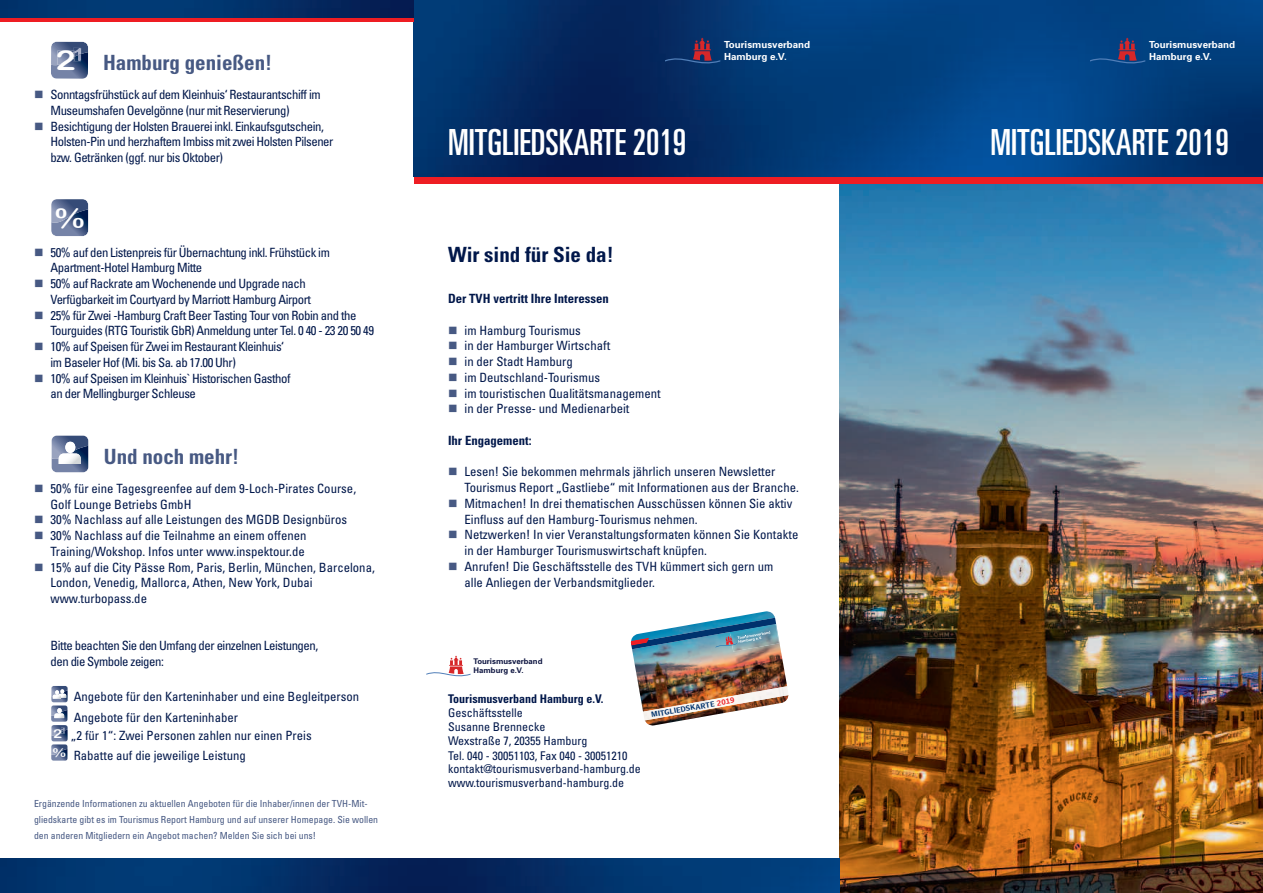
<style>
.page{position:relative;width:1263px;height:893px;background:#fff}
.page>*{position:absolute;margin:0;border:0;box-sizing:border-box;transform-origin:0 0}
.t1{font:ultra-condensed 36px "Univers LT Std";color:#fff}
.t2{font:27.45px "Arial Rounded MT Bold";color:#fff;scale:1.25 1}
.t3{font:700 condensed 21px "Univers LT Std";color:#475983}
.t4{font:700 condensed 21px "Univers LT Std";color:#00174a}
.t5{font:condensed 12.75px/15.8px "Univers LT Std";color:#00174a}
.t6{font:condensed 12.75px/15.8px "Univers LT Std";letter-spacing:-.035em;color:#00174a}
.t7{font:700 condensed 12.75px "Univers LT Std";color:#00174a}
.t8{font:12.15px/19.2px "Arial Rounded MT Bold";color:#fff;scale:1.25 1}
.t9{font:condensed 12px/14px "Univers LT Std";color:#00174a}
.t10{font:700 condensed 12px "Univers LT Std";color:#00174a}
.t11{font:condensed 9.75px/15.8px "Univers LT Std";color:#475983}
.t12{font:700 9.75px/12px "Univers";color:#fff}
.t13{font:700 7.8px/9.6px "Univers";color:#111843}
.t14{font:700 7.35px "Hamburg Sans";color:#00326d}
.s1{font-family:"Arial Rounded MT Bold";font-weight:400;font-stretch:normal;font-size:27.45px;color:#fff}
.s2{color:#475983}
.s3{color:#ee1d23}
</style>
<div class="page">
<img style="left:839px;top:184px;width:424px;height:709px">
<img style="left:414px;top:0;width:849px;height:176px">
<div style="left:414px;top:178px;width:849px;height:6px;background:#ee1d23"></div>
<svg style="left:1090px;top:38px;width:55px;height:25px"></svg>
<svg style="left:51px;top:686px;width:17px;height:75px"></svg>
<svg style="left:665px;top:38px;width:55px;height:25px"></svg>
<img style="left:0;top:0;width:414px;height:17px">
<img style="left:630px;top:611px;width:159px;height:115px">
<hr style="left:0;top:18px;width:414px;height:4px;background:#ee1d23">
<svg style="left:426px;top:656px;width:44px;height:21px"></svg>
<svg style="left:51px;top:199px;width:38px;height:37px"></svg>
<svg style="left:51px;top:435px;width:38px;height:38px"></svg>
<img style="left:0;top:859px;width:839px;height:34px">
<svg style="left:51px;top:41px;width:37px;height:38px"></svg>
<h3 class="t3" style="left:55px;top:55px;width:218px"><span class="s1">2</span> Hamburg genießen!</h3>
<p class="t6" style="left:51px;top:88px;width:272px;text-indent:-17px"><span class="s2">■</span> Sonntagsfrühstück auf dem Kleinhuis‘ Restaurantschiff im<br>Museumshafen Oevelgönne (nur mit Reservierung)</p>
<p class="t6" style="left:51px;top:119px;width:284px;text-indent:-17px"><span class="s2">■</span> Besichtigung der Holsten Brauerei inkl. Einkaufsgutschein,<br>Holsten-Pin und herzhaftem Imbiss mit zwei Holsten Pilsener bzw. Getränken (ggf. nur bis Oktober)</p>
<h2 class="t2" style="left:55px;top:202px;width:25px">%</h2>
<p class="t6" style="left:51px;top:245px;width:281px;text-indent:-17px"><span class="s2">■</span> 50% auf den Listenpreis für Übernachtung inkl. Frühstück im<br>Apartment-Hotel Hamburg Mitte</p>
<p class="t6" style="left:51px;top:277px;width:262px;text-indent:-17px"><span class="s2">■</span> 50% auf Rackrate am Wochenende und Upgrade nach<br>Verfügbarkeit im Courtyard by Marriott Hamburg Airport</p>
<p class="t6" style="left:51px;top:308px;width:325px;text-indent:-17px"><span class="s2">■</span> 25% für Zwei -Hamburg Craft Beer Tasting Tour von Robin and the<br>Tourguides (RTG Touristik GbR) Anmeldung unter Tel. 0 40 - 23 20 50 49</p>
<p class="t6" style="left:51px;top:340px;width:235px;text-indent:-17px"><span class="s2">■</span> 10% auf Speisen für Zwei im Restaurant Kleinhuis‘ im Baseler Hof (Mi. bis Sa. ab 17.00 Uhr)</p>
<p class="t6" style="left:51px;top:371px;width:242px;text-indent:-17px"><span class="s2">■</span> 10% auf Speisen im Kleinhuis` Historischen Gasthof an der Mellingburger Schleuse</p>
<h3 class="t3" style="left:104px;top:449px;width:137px">Und noch mehr!</h3>
<p class="t5" style="left:51px;top:481px;width:307px;text-indent:-17px"><span class="s2">■</span> 50% für eine Tagesgreenfee auf dem 9-Loch-Pirates Course,<br>Golf Lounge Betriebs GmbH</p>
<p class="t5" style="left:34px;top:513px;width:315px"><span class="s2">■</span> 30% Nachlass auf alle Leistungen des MGDB Designbüros</p>
<p class="t5" style="left:34px;top:529px;width:274px;text-align:right"><span class="s2">■</span> 30% Nachlass auf die Teilnahme an einem offenen<br>Training/Wokshop. Infos unter www.inspektour.de</p>
<p class="t5" style="left:51px;top:560px;width:326px;text-indent:-16px"><span class="s2">■</span> 15% auf die City Pässe Rom, Paris, Berlin, München, Barcelona,<br>London, Venedig, Mallorca, Athen, New York, Dubai www.turbopass.de</p>
<p class="t6" style="left:51px;top:639px;width:269px">Bitte beachten Sie den Umfang der einzelnen Leistungen, den die Symbole zeigen:</p>
<p class="t5" style="left:74px;top:687px;width:287px;line-height:21px">Angebote für den Karteninhaber und eine Begleitperson<br>Angebote für den Karteninhaber</p>
<p class="t5" style="left:71px;top:727px;width:242px;line-height:19.5px">„2 für 1“: Zwei Personen zahlen nur einen Preis<br>Rabatte auf die jeweilige Leistung</p>
<p class="t11" style="left:34px;top:796px;width:346px">Ergänzende Informationen zu aktuellen Angeboten für die Inhaber/innen der TVH-Mit&shy;gliedskarte gibt es im Tourismus Report Hamburg und auf unserer Homepage. Sie wollen den anderen Mitgliedern ein Angebot machen? Melden Sie sich bei uns!</p>
<p class="t8" style="left:53px;top:724px;width:12px">2 %</p>
<h1 class="t1" style="left:448px;top:129px;width:240px">MITGLIEDSKARTE 2019</h1>
<h3 class="t4" style="left:448px;top:247px;width:167px">Wir sind für Sie da!</h3>
<p class="t12" style="left:724px;top:39px;width:88px">Tourismusverband<br>Hamburg e.V.</p>
<p class="t7" style="left:448px;top:294px;width:162px">Der TVH vertritt Ihre Interessen</p>
<p class="t5" style="left:448px;top:323px;width:134px"><span class="s2">■</span> im Hamburg Tourismus</p>
<p class="t5" style="left:448px;top:339px;width:164px"><span class="s2">■</span> in der Hamburger Wirtschaft</p>
<p class="t5" style="left:448px;top:355px;width:126px"><span class="s2">■</span> in der Stadt Hamburg</p>
<p class="t5" style="left:448px;top:370px;width:154px"><span class="s2">■</span> im Deutschland-Tourismus</p>
<p class="t5" style="left:448px;top:386px;width:214px"><span class="s2">■</span> im touristischen Qualitätsmanagement</p>
<p class="t5" style="left:448px;top:402px;width:183px"><span class="s2">■</span> in der Presse- und Medienarbeit</p>
<p class="t7" style="left:448px;top:436px;width:85px">Ihr Engagement:</p>
<p class="t5" style="left:464px;top:465px;width:336px;text-indent:-17px"><span class="s2">■</span> Lesen! Sie bekommen mehrmals jährlich unseren Newsletter<br>Tourismus Report „Gastliebe“ mit Informationen aus der Branche.</p>
<p class="t5" style="left:464px;top:496px;width:329px;text-indent:-17px"><span class="s2">■</span> Mitmachen! In drei thematischen Ausschüssen können Sie aktiv<br>Einfluss auf den Hamburg-Tourismus nehmen.</p>
<p class="t5" style="left:464px;top:528px;width:335px;text-indent:-17px"><span class="s2">■</span> Netzwerken! In vier Veranstaltungsformaten können Sie Kontakte in der Hamburger Tourismuswirtschaft knüpfen.</p>
<p class="t5" style="left:464px;top:559px;width:310px;text-indent:-17px"><span class="s2">■</span> Anrufen! Die Geschäftsstelle des TVH kümmert sich gern um alle Anliegen der Verbandsmitglieder.</p>
<p class="t13" style="left:474px;top:657px;width:70px">Tourismusverband<br>Hamburg e.V.</p>
<p class="t10" style="left:448px;top:694px;width:157px">Tourismusverband Hamburg e.V.</p>
<p class="t9" style="left:448px;top:706px;width:194px">Geschäftsstelle<br>Susanne Brennecke<br>Wexstraße 7, 20355 Hamburg<br>Tel. 040 - 30051103, Fax 040 - 30051210 kontakt@tourismusverband-hamburg.de www.tourismusverband-hamburg.de</p>
<p class="t14" style="left:651px;top:712px;width:86px;rotate:-10deg">MITGLIEDSKARTE <span class="s3">2019</span></p>
<p class="t12" style="left:1149px;top:39px;width:88px">Tourismusverband<br>Hamburg e.V.</p>
<h1 class="t1" style="left:990px;top:129px;width:240px">MITGLIEDSKARTE 2019</h1>
</div>
